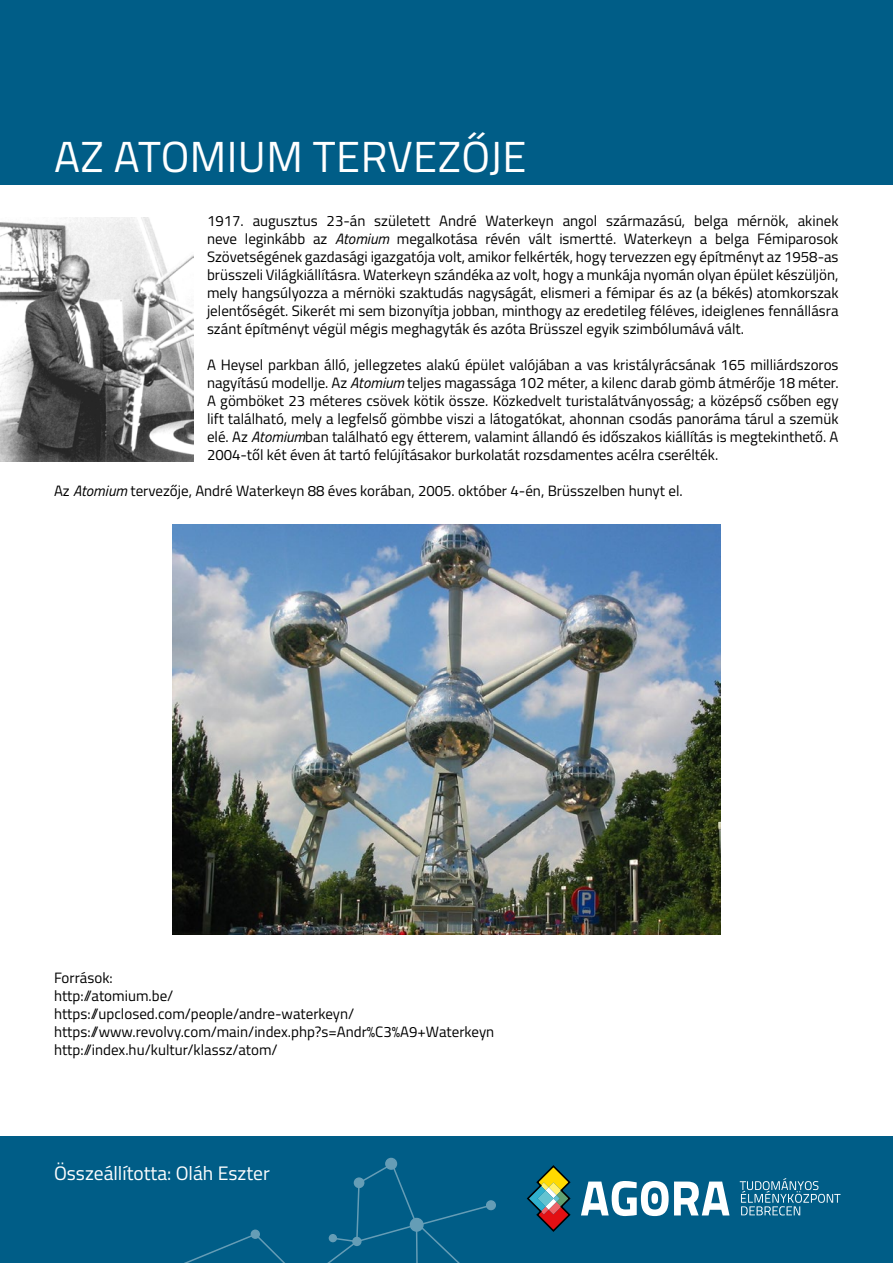
<style>
.page{position:relative;width:893px;height:1263px;background:#fff}
.page>*{position:absolute;margin:0;border:0;box-sizing:border-box;transform-origin:0 0}
.t1{font:43.5px "Titillium";letter-spacing:.01em;color:#fff}
.t2{font:19.5px "Titillium";color:#fff}
.t3{font:15px/18px "Titillium";color:#000;text-align:justify}
.s1{font-style:italic}
</style>
<div class="page">
<div style="left:0;top:1136px;width:893px;height:127px;background:#005d87"></div>
<div style="left:386px;top:1158px;width:10px;height:11px;background:#659db6;border-radius:50%"></div>
<div style="left:385px;top:1158px;width:12px;height:12px;border:2px solid #fff;border-radius:50%"></div>
<div style="left:486px;top:1200px;width:10px;height:10px;border:2px solid #fff;border-radius:50%"></div>
<svg style="left:184px;top:1162px;width:309px;height:101px"></svg>
<svg style="left:526px;top:1165px;width:45px;height:67px"></svg>
<svg style="left:581px;top:1181px;width:148px;height:35px"></svg>
<div style="left:651px;top:1193px;width:7px;height:11px;background:#fff;border-radius:50%"></div>
<svg style="left:740px;top:1178px;width:100px;height:37px"></svg>
<div style="left:0;top:0;width:893px;height:185px;background:#005d87"></div>
<img style="left:0;top:217px;width:194px;height:245px">
<img style="left:173px;top:524px;width:547px;height:411px">
<h1 class="t1" style="left:54px;top:125px;width:474px">AZ ATOMIUM TERVEZŐJE</h1>
<p class="t3" style="left:207px;top:211px;width:633px">1917. augusztus 23-án született André Waterkeyn angol származású, belga mérnök, akinek neve leginkább az <span class="s1">Atomium</span> megalkotása révén vált ismertté. Waterkeyn a belga Fémiparosok Szövetségének gazdasági igazgatója volt, amikor felkérték, hogy tervezzen egy építményt az 1958-as brüsszeli Világkiállításra. Waterkeyn szándéka az volt, hogy a munkája nyomán olyan épület készüljön, mely hangsúlyozza a mérnöki szaktudás nagyságát, elismeri a fémipar és az (a békés) atomkorszak jelentőségét. Sikerét mi sem bizonyítja jobban, minthogy az eredetileg féléves, ideiglenes fennállásra szánt építményt végül mégis meghagyták és azóta Brüsszel egyik szimbólumává vált.</p>
<p class="t3" style="left:207px;top:355px;width:633px">A Heysel parkban álló, jellegzetes alakú épület valójában a vas kristályrácsának 165 milliárdszoros nagyítású modellje. Az <span class="s1">Atomium</span> teljes magassága 102 méter, a kilenc darab gömb átmérője 18 méter.<br>A gömböket 23 méteres csövek kötik össze. Közkedvelt turistalátványosság; a középső csőben egy lift található, mely a legfelső gömbbe viszi a látogatókat, ahonnan csodás panoráma tárul a szemük elé. Az <span class="s1">Atomium</span>ban található egy étterem, valamint állandó és időszakos kiállítás is megtekinthető. A 2004-től két éven át tartó felújításakor burkolatát rozsdamentes acélra cserélték.</p>
<p class="t3" style="left:54px;top:481px;width:630px">Az <span class="s1">Atomium</span> tervezője, André Waterkeyn 88 éves korában, 2005. október 4-én, Brüsszelben hunyt el.</p>
<p class="t3" style="left:54px;top:967px;width:442px;text-align:left">Források:<br>http://atomium.be/<br>https://upclosed.com/people/andre-waterkeyn/ https://www.revolvy.com/main/index.php?s=Andr%C3%A9+Waterkeyn http://index.hu/kultur/klassz/atom/</p>
<h2 class="t2" style="left:54px;top:1159px;width:217px">Összeállította: Oláh Eszter</h2>
</div>
